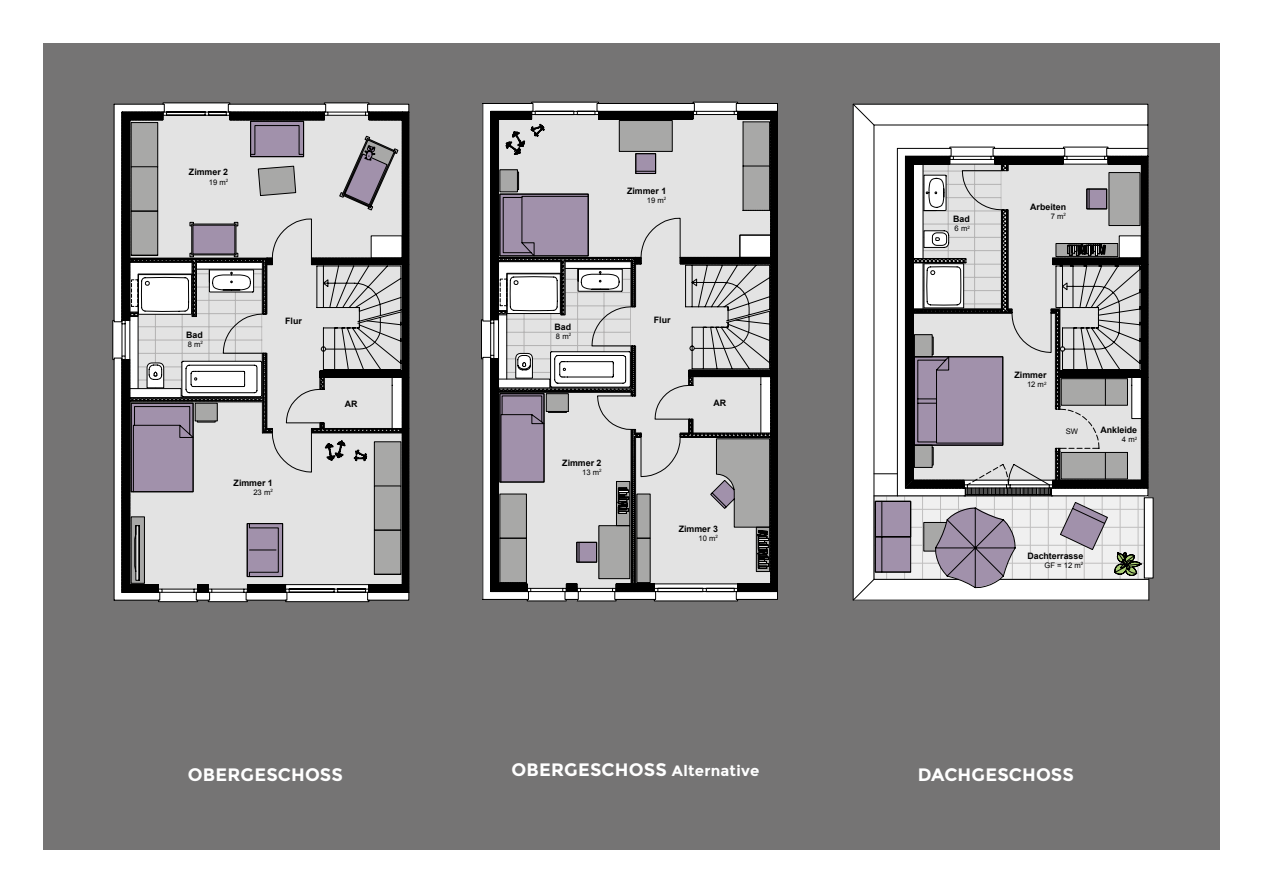
<style>
.page{position:relative;width:1263px;height:893px;background:#fff}
.page>*{position:absolute;margin:0;border:0;box-sizing:border-box;transform-origin:0 0}
.t1{font:700 18px "Montserrat";letter-spacing:.01em;color:#fff}
.t2{font:700 8.85px "Arial";color:#000}
.t3{font:7.65px "Arial";color:#000}
.s1{font-size:15px}
</style>
<div class="page">
<div style="left:0;top:30px;width:1263px;height:863px;background:#757474"></div>
<div style="left:0;top:0;width:1263px;height:43px;background:#fff"></div>
<div style="left:0;top:850px;width:1263px;height:43px;background:#fff"></div>
<div style="left:1220px;top:7px;width:43px;height:886px;background:#fff"></div>
<div style="left:0;top:2px;width:43px;height:889px;background:#fff"></div>
<div style="left:1144px;top:498px;width:9px;height:80px;background:#fff"></div>
<svg style="left:852px;top:103px;width:297px;height:498px;background:#ddd"></svg>
<svg style="left:874px;top:146px;width:270px;height:441px;background:#b8b6b9"></svg>
<svg style="left:113px;top:103px;width:297px;height:499px;background:#575757"></svg>
<div style="left:112px;top:320px;width:2px;height:40px;border:1px solid #000"></div>
<svg style="left:158px;top:588px;width:90px;height:14px"></svg>
<svg style="left:211px;top:581px;width:191px;height:12px;background:#797979"></svg>
<div style="left:131px;top:516px;width:14px;height:68px;border:1px solid #000"></div>
<svg style="left:115px;top:102px;width:288px;height:479px;background:#bdbcbe"></svg>
<div style="left:247px;top:523px;width:36px;height:54px;border:1px solid #000"></div>
<svg style="left:482px;top:103px;width:296px;height:497px;background:#282828"></svg>
<div style="left:481px;top:319px;width:2px;height:40px;border:1px solid #000"></div>
<svg style="left:484px;top:101px;width:289px;height:501px;background:#b9b8ba"></svg>
<p class="t2" style="left:189px;top:166px;width:41px">Zimmer 2</p>
<p class="t3" style="left:209px;top:177px;width:21px">19 m<sup>2</sup></p>
<p class="t2" style="left:186px;top:328px;width:18px">Bad</p>
<p class="t3" style="left:188px;top:339px;width:17px">8 m<sup>2</sup></p>
<p class="t2" style="left:285px;top:315px;width:18px">Flur</p>
<p class="t2" style="left:234px;top:477px;width:41px">Zimmer 1</p>
<p class="t3" style="left:253px;top:487px;width:21px">23 m<sup>2</sup></p>
<p class="t2" style="left:345px;top:398px;width:14px">AR</p>
<p class="t2" style="left:627px;top:185px;width:41px">Zimmer 1</p>
<p class="t3" style="left:647px;top:195px;width:21px">19 m<sup>2</sup></p>
<p class="t2" style="left:554px;top:321px;width:18px">Bad</p>
<p class="t3" style="left:556px;top:331px;width:17px">8 m<sup>2</sup></p>
<p class="t2" style="left:562px;top:457px;width:41px">Zimmer 2</p>
<p class="t3" style="left:582px;top:467px;width:21px">13 m<sup>2</sup></p>
<p class="t2" style="left:654px;top:314px;width:18px">Flur</p>
<p class="t2" style="left:713px;top:397px;width:14px">AR</p>
<p class="t2" style="left:679px;top:523px;width:41px">Zimmer 3</p>
<p class="t3" style="left:698px;top:533px;width:21px">10 m<sup>2</sup></p>
<p class="t2" style="left:953px;top:213px;width:18px">Bad</p>
<p class="t3" style="left:955px;top:224px;width:17px">6 m<sup>2</sup></p>
<p class="t2" style="left:1030px;top:201px;width:37px">Arbeiten</p>
<p class="t3" style="left:1051px;top:211px;width:17px">7 m<sup>2</sup></p>
<p class="t2" style="left:1014px;top:369px;width:33px">Zimmer</p>
<p class="t3" style="left:1027px;top:380px;width:21px">12 m<sup>2</sup></p>
<p class="t3" style="left:1066px;top:426px;width:14px">SW</p>
<p class="t2" style="left:1100px;top:424px;width:38px">Ankleide</p>
<p class="t3" style="left:1122px;top:434px;width:17px">4 m<sup>2</sup></p>
<p class="t2" style="left:1027px;top:550px;width:57px">Dachterrasse</p>
<p class="t3" style="left:1044px;top:560px;width:40px">GF = 12 m<sup>2</sup></p>
<h1 class="t1" style="left:188px;top:764px;width:157px">OBERGESCHOSS</h1>
<h1 class="t1" style="left:511px;top:759px;width:249px">OBERGESCHOSS <span class="s1">Alternative</span></h1>
<h1 class="t1" style="left:918px;top:764px;width:158px">DACHGESCHOSS</h1>
</div>
